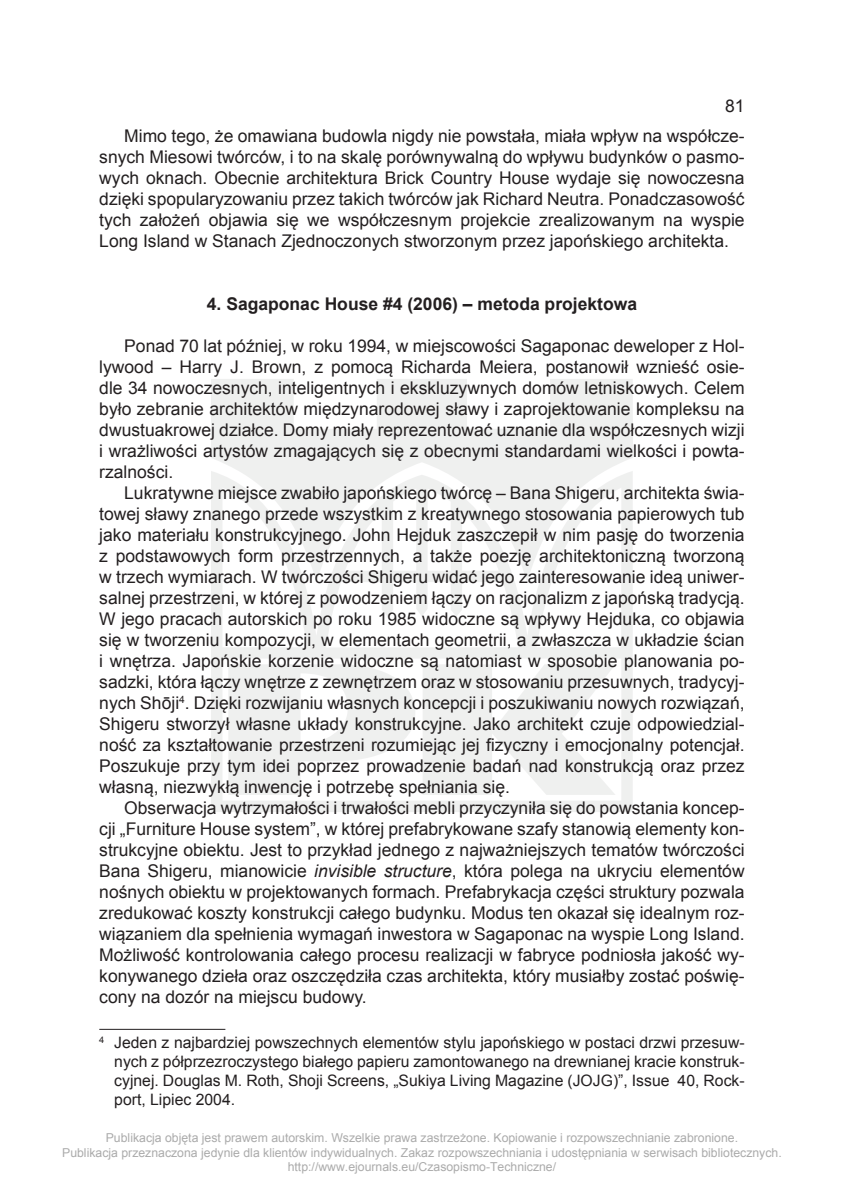
<style>
.page{position:relative;width:844px;height:1191px;background:#fff}
.page>*{position:absolute;margin:0;border:0;box-sizing:border-box;transform-origin:0 0}
.tekst_cz{font:17.5px/21px "Arial";color:#231f20;text-align:justify}
.tytuł_rozdz__1{font:700 17.5px "Arial";color:#231f20}
.przypis_cz{font:15.75px/18.9px "Arial";color:#231f20;text-align:justify}
.t1{font:12.25px/14.7px "Arial";color:#ababab;text-align:center}
.s1{font-style:italic}
</style>
<div class="page">
<svg style="left:211px;top:379px;width:421px;height:433px;fill:#eff0ef"></svg>
<hr style="left:99px;top:1029px;width:126px;height:1px;background:#231f20">
<p class="tekst_cz" style="left:124px;top:91px;width:621px;line-height:29.8px;text-align:right">81<br>Mimo tego, że omawiana budowla nigdy nie powstała, miała wpływ na współcze-</p>
<p class="tekst_cz" style="left:99px;top:146px;width:646px">snych Miesowi twórców, i to na skalę porównywalną do wpływu budynków o pasmo&shy;wych oknach. Obecnie architektura Brick Country House wydaje się nowoczesna dzięki spopularyzowaniu przez takich twórców jak Richard Neutra. Ponadczasowość tych założeń objawia się we współczesnym projekcie zrealizowanym na wyspie Long Island w Stanach Zjednoczonych stworzonym przez japońskiego architekta.</p>
<p class="tytuł_rozdz__1" style="left:207px;top:292px;width:431px">4. Sagaponac House #4 (2006) – metoda projektowa</p>
<p class="tekst_cz" style="left:99px;top:335px;width:646px;text-indent:25px">Ponad 70 lat później, w roku 1994, w miejscowości Sagaponac deweloper z Hol&shy;lywood – Harry J. Brown, z pomocą Richarda Meiera, postanowił wznieść osie&shy;dle 34 nowoczesnych, inteligentnych i ekskluzywnych domów letniskowych. Celem było zebranie architektów międzynarodowej sławy i zaprojektowanie kompleksu na dwustuakrowej działce. Domy miały reprezentować uznanie dla współczesnych wizji i wrażliwości artystów zmagających się z obecnymi standardami wielkości i powta&shy;rzalności.</p>
<p class="tekst_cz" style="left:99px;top:482px;width:646px;text-indent:25px">Lukratywne miejsce zwabiło japońskiego twórcę – Bana Shigeru, architekta świa&shy;towej sławy znanego przede wszystkim z kreatywnego stosowania papierowych tub jako materiału konstrukcyjnego. John Hejduk zaszczepił w nim pasję do tworzenia z podstawowych form przestrzennych, a także poezję architektoniczną tworzoną w trzech wymiarach. W twórczości Shigeru widać jego zainteresowanie ideą uniwer&shy;salnej przestrzeni, w której z powodzeniem łączy on racjonalizm z japońską tradycją.<br>W jego pracach autorskich po roku 1985 widoczne są wpływy Hejduka, co objawia się w tworzeniu kompozycji, w elementach geometrii, a zwłaszcza w układzie ścian i wnętrza. Japońskie korzenie widoczne są natomiast w sposobie planowania po&shy;sadzki, która łączy wnętrze z zewnętrzem oraz w stosowaniu przesuwnych, tradycyj&shy;nych Shōji<sup>4</sup>. Dzięki rozwijaniu własnych koncepcji i poszukiwaniu nowych rozwiązań, Shigeru stworzył własne układy konstrukcyjne. Jako architekt czuje odpowiedzial&shy;ność za kształtowanie przestrzeni rozumiejąc jej fizyczny i emocjonalny potencjał.<br>Poszukuje przy tym idei poprzez prowadzenie badań nad konstrukcją oraz przez własną, niezwykłą inwencję i potrzebę spełniania się.</p>
<p class="tekst_cz" style="left:99px;top:797px;width:646px;text-indent:25px">Obserwacja wytrzymałości i trwałości mebli przyczyniła się do powstania koncep&shy;cji „Furniture House system”, w której prefabrykowane szafy stanowią elementy kon&shy;strukcyjne obiektu. Jest to przykład jednego z najważniejszych tematów twórczości Bana Shigeru, mianowicie <span class="s1">invisible structure</span>, która polega na ukryciu elementów nośnych obiektu w projektowanych formach. Prefabrykacja części struktury pozwala zredukować koszty konstrukcji całego budynku. Modus ten okazał się idealnym roz&shy;wiązaniem dla spełnienia wymagań inwestora w Sagaponac na wyspie Long Island.<br>Możliwość kontrolowania całego procesu realizacji w fabryce podniosła jakość wy&shy;konywanego dzieła oraz oszczędziła czas architekta, który musiałby zostać poświę&shy;cony na dozór na miejscu budowy.</p>
<p class="przypis_cz" style="left:114px;top:1033px;width:631px;text-indent:-15px"><sup>4</sup> Jeden z najbardziej powszechnych elementów stylu japońskiego w postaci drzwi przesuw&shy;nych z półprzezroczystego białego papieru zamontowanego na drewnianej kracie konstruk&shy;cyjnej. Douglas M. Roth, Shoji Screens, „Sukiya Living Magazine (JOJG)”, Issue 40, Rock&shy;port, Lipiec 2004.</p>
<p class="t1" style="left:62px;top:1130px;width:721px">Publikacja objęta jest prawem autorskim. Wszelkie prawa zastrzeżone. Kopiowanie i rozpowszechnianie zabronione.<br>Publikacja przeznaczona jedynie dla klientów indywidualnych. Zakaz rozpowszechniania i udostępniania w serwisach bibliotecznych. http://www.ejournals.eu/Czasopismo-Techniczne/</p>
</div>
